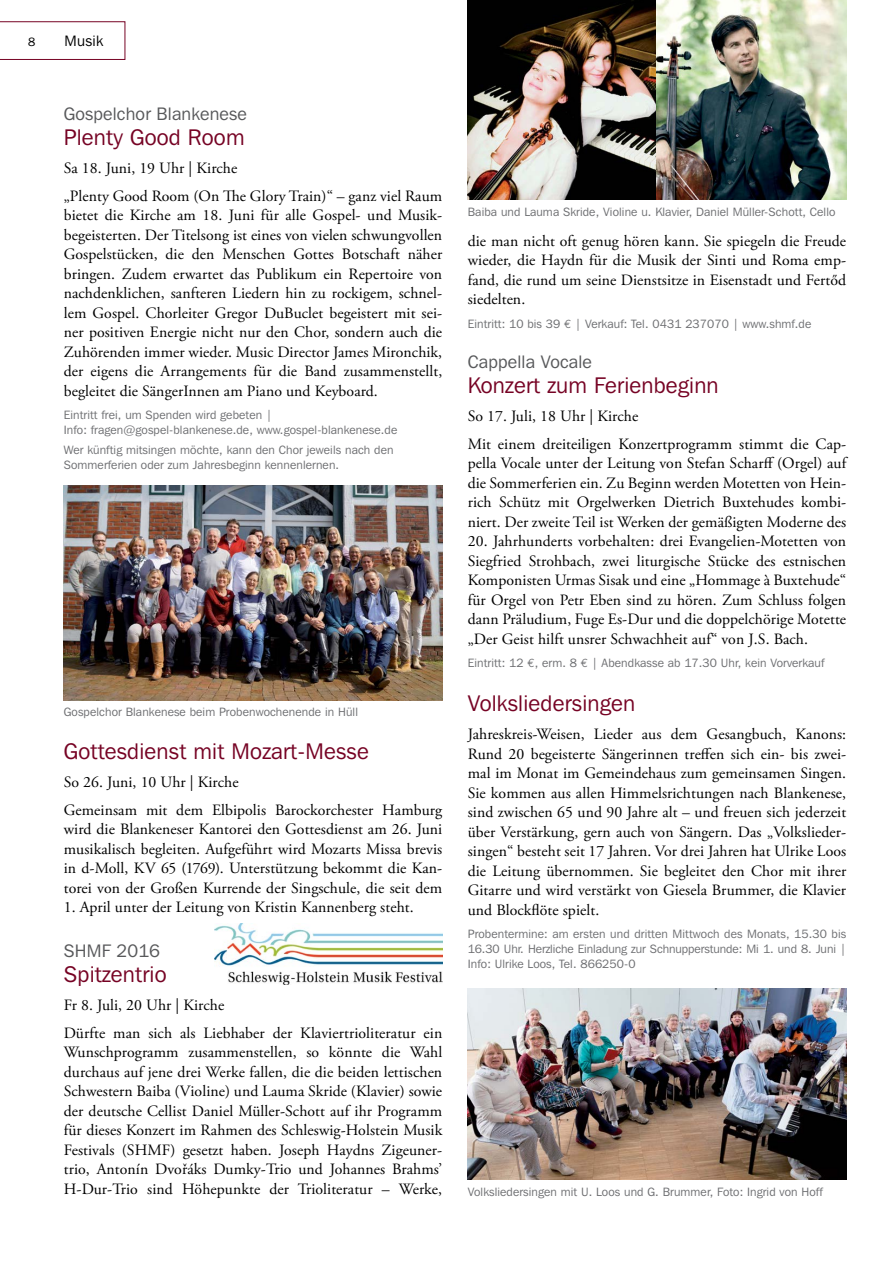
<style>
.page{position:relative;width:893px;height:1263px;background:#fff}
.page>*{position:absolute;margin:0;border:0;box-sizing:border-box;transform-origin:0 0}
.t1{font:22.5px "Franklin Gothic IT Cby BT";letter-spacing:.01em;color:#760324}
.t2{font:18px "Franklin Gothic IT Cby BT";letter-spacing:.01em;color:#58595b}
.t3{font:15.75px/19.5px "Adobe Garamond Pro";letter-spacing:.005em;color:#000;text-align:justify}
.t4{font:15px "Franklin Gothic IT Cby BT";letter-spacing:.02em;color:#000}
.t5{font:12px/15px "Franklin Gothic IT Cby BT";letter-spacing:.01em;color:#6d6e71}
.t6{font:12px "Franklin Gothic IT Cby BT";color:#000}
.s1{font-family:"Euro Mono"}
</style>
<div class="page">
<img style="left:468px;top:988px;width:378px;height:192px">
<img style="left:64px;top:485px;width:378px;height:215px">
<img style="left:468px;top:0;width:189px;height:200px">
<img style="left:657px;top:0;width:189px;height:200px">
<img style="left:214px;top:923px;width:228px;height:61px">
<svg style="left:0;top:21px;width:125px;height:39px"></svg>
<p class="t6" style="left:28px;top:35px;width:9px">8</p>
<p class="t4" style="left:65px;top:32px;width:40px">Musik</p>
<p class="t2" style="left:64px;top:103px;width:185px">Gospelchor Blankenese</p>
<h1 class="t1" style="left:64px;top:123px;width:182px">Plenty Good Room</h1>
<p class="t3" style="left:64px;top:154px;width:380px;line-height:28px">Sa 18. Juni, 19 Uhr | Kirche<br>„Plenty Good Room (On The Glory Train)“ – ganz viel Raum</p>
<p class="t3" style="left:64px;top:206px;width:380px">bietet die Kirche am 18. Juni für alle Gospel- und Musik&shy;begeisterten. Der Titelsong ist eines von vielen schwungvollen Gospelstücken, die den Menschen Gottes Botschaft näher bringen. Zudem erwartet das Publikum ein Repertoire von nachdenklichen, sanfteren Liedern hin zu rockigem, schnel&shy;lem Gospel. Chorleiter Gregor DuBuclet begeistert mit sei&shy;ner positiven Energie nicht nur den Chor, sondern auch die Zuhörenden immer wieder. Music Director James Mironchik, der eigens die Arrangements für die Band zusammenstellt, begleitet die SängerInnen am Piano und Keyboard.</p>
<p class="t5" style="left:64px;top:407px;width:335px">Eintritt frei, um Spenden wird gebeten |<br>Info: fragen@gospel-blankenese.de, www.gospel-blankenese.de</p>
<p class="t5" style="left:64px;top:442px;width:331px">Wer künftig mitsingen möchte, kann den Chor jeweils nach den<br>Sommerferien oder zum Jahresbeginn kennenlernen.</p>
<p class="t5" style="left:64px;top:704px;width:296px">Gospelchor Blankenese beim Probenwochenende in Hüll</p>
<h1 class="t1" style="left:64px;top:737px;width:307px">Gottesdienst mit Mozart-Messe</h1>
<p class="t3" style="left:64px;top:768px;width:380px;line-height:28px">So 26. Juni, 10 Uhr | Kirche<br>Gemeinsam mit dem Elbipolis Barockorchester Hamburg</p>
<p class="t3" style="left:64px;top:820px;width:380px">wird die Blankeneser Kantorei den Gottesdienst am 26. Juni musikalisch begleiten. Aufgeführt wird Mozarts Missa brevis in d-Moll, KV 65 (1769). Unterstützung bekommt die Kan&shy;torei von der Großen Kurrende der Singschule, die seit dem</p>
<p class="t3" style="left:64px;top:898px;width:351px">1. April unter der Leitung von Kristin Kannenberg steht.</p>
<p class="t2" style="left:64px;top:939px;width:98px">SHMF 2016</p>
<h1 class="t1" style="left:64px;top:960px;width:104px">Spitzentrio</h1>
<p class="t3" style="left:64px;top:991px;width:380px;line-height:28px">Fr 8. Juli, 20 Uhr | Kirche<br>Dürfte man sich als Liebhaber der Klaviertrioliteratur ein</p>
<p class="t3" style="left:64px;top:1043px;width:380px">Wunschprogramm zusammenstellen, so könnte die Wahl durchaus auf jene drei Werke fallen, die die beiden lettischen Schwestern Baiba (Violine) und Lauma Skride (Klavier) sowie der deutsche Cellist Daniel Müller-Schott auf ihr Programm für dieses Konzert im Rahmen des Schleswig-Holstein Musik Festivals (SHMF) gesetzt haben. Joseph Haydns Zigeuner&shy;trio, Antonín Dvořáks Dumky-Trio und Johannes Brahms’ H-Dur-Trio sind Höhepunkte der Trioliteratur – Werke,</p>
<p class="t5" style="left:468px;top:204px;width:369px">Baiba und Lauma Skride, Violine u. Klavier, Daniel Müller-Schott, Cello</p>
<p class="t3" style="left:468px;top:232px;width:380px">die man nicht oft genug hören kann. Sie spiegeln die Freude wieder, die Haydn für die Musik der Sinti und Roma emp&shy;fand, die rund um seine Dienstsitze in Eisenstadt und Fertőd siedelten.</p>
<p class="t5" style="left:468px;top:316px;width:345px">Eintritt: 10 bis 39 <span class="s1">€</span> | Verkauf: Tel. 0431 237070 | www.shmf.de</p>
<p class="t2" style="left:468px;top:351px;width:126px">Cappella Vocale</p>
<h1 class="t1" style="left:468px;top:371px;width:252px">Konzert zum Ferienbeginn</h1>
<p class="t3" style="left:468px;top:402px;width:380px;line-height:28px">So 17. Juli, 18 Uhr | Kirche<br>Mit einem dreiteiligen Konzertprogramm stimmt die Cap-</p>
<p class="t3" style="left:468px;top:454px;width:380px">pella Vocale unter der Leitung von Stefan Scharff (Orgel) auf die Sommerferien ein. Zu Beginn werden Motetten von Hein&shy;rich Schütz mit Orgelwerken Dietrich Buxtehudes kombi&shy;niert. Der zweite Teil ist Werken der gemäßigten Moderne des</p>
<p class="t3" style="left:468px;top:532px;width:380px">20. Jahrhunderts vorbehalten: drei Evangelien-Motetten von Siegfried Strohbach, zwei liturgische Stücke des estnischen Komponisten Urmas Sisak und eine „Hommage à Buxtehude“ für Orgel von Petr Eben sind zu hören. Zum Schluss folgen dann Präludium, Fuge Es-Dur und die doppelchörige Motette „Der Geist hilft unsrer Schwachheit auf“ von J.S. Bach.</p>
<p class="t5" style="left:468px;top:655px;width:358px">Eintritt: 12 <span class="s1">€</span>, erm. 8 <span class="s1">€</span> | Abendkasse ab 17.30 Uhr, kein Vorverkauf</p>
<h1 class="t1" style="left:468px;top:689px;width:169px">Volksliedersingen</h1>
<p class="t3" style="left:468px;top:725px;width:380px">Jahreskreis-Weisen, Lieder aus dem Gesangbuch, Kanons:<br>Rund 20 begeisterte Sängerinnen treffen sich ein- bis zwei&shy;mal im Monat im Gemeindehaus zum gemeinsamen Singen.<br>Sie kommen aus allen Himmelsrichtungen nach Blankenese, sind zwischen 65 und 90 Jahre alt – und freuen sich jederzeit über Verstärkung, gern auch von Sängern. Das „Volkslieder&shy;singen“ besteht seit 17 Jahren. Vor drei Jahren hat Ulrike Loos die Leitung übernommen. Sie begleitet den Chor mit ihrer Gitarre und wird verstärkt von Giesela Brummer, die Klavier und Blockflöte spielt.</p>
<p class="t5" style="left:468px;top:926px;width:380px;text-align:justify">Probentermine: am ersten und dritten Mittwoch des Monats, 15.30 bis 16.30 Uhr. Herzliche Einladung zur Schnupperstunde: Mi 1. und 8. Juni | Info: Ulrike Loos, Tel. 866250-0</p>
<p class="t5" style="left:468px;top:1184px;width:356px">Volksliedersingen mit U. Loos und G. Brummer, Foto: Ingrid von Hoff</p>
</div>
